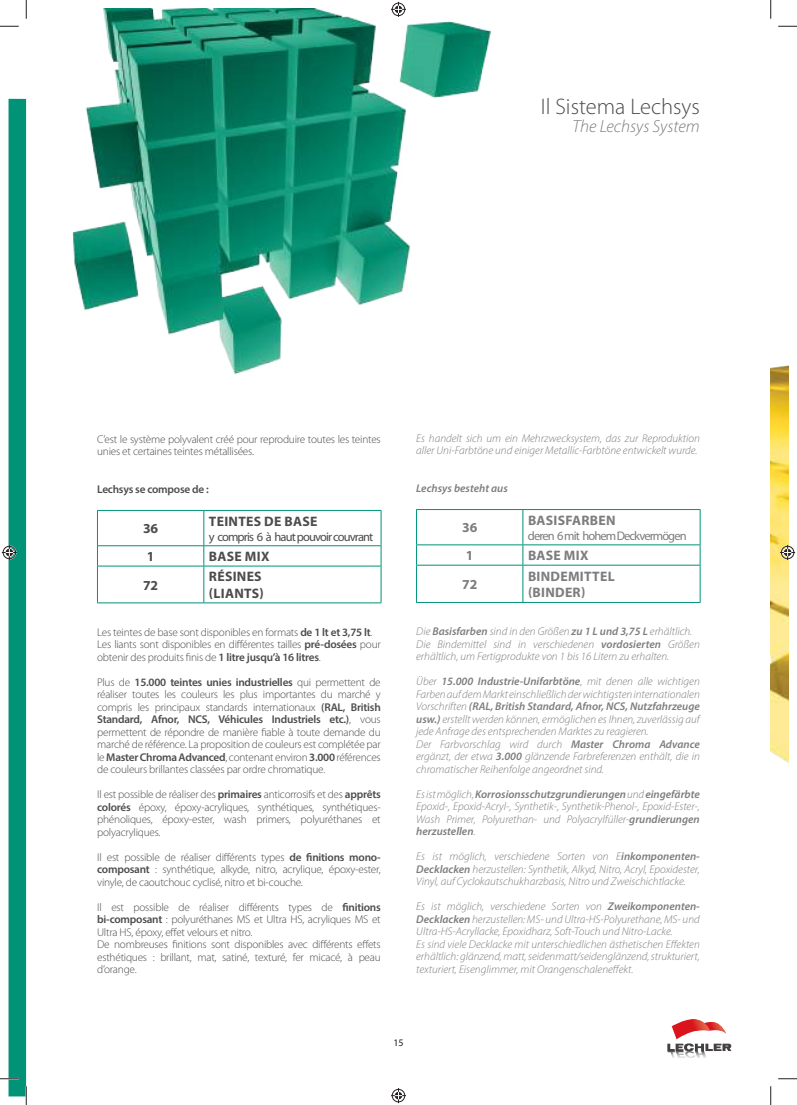
<style>
.page{position:relative;width:797px;height:1105px;background:#fff}
.page>*{position:absolute;margin:0;border:0;box-sizing:border-box;transform-origin:0 0}
.t1{font:300 22.5px "Myriad Pro";color:#4e4b4c}
.t2{font:italic 300 17.5px "Myriad Pro";color:#7d7c7e}
.t3{font:700 13.75px/16.5px "Myriad Pro";letter-spacing:.02em;color:#7d7c7e}
.t4{font:700 13.75px/16.5px "Myriad Pro";letter-spacing:.02em;color:#4e4b4c}
.t5{font:12.5px "Myriad Pro";letter-spacing:-.07em;color:#4e4b4c}
.t6{font:12.5px "Myriad Pro";letter-spacing:-.075em;color:#7d7c7e}
.t7{font:italic 300 11.25px/12.5px "Myriad Pro";color:#7d7c7e}
.t8{font:300 11.25px/12.5px "Myriad Pro";letter-spacing:-.02em;color:#4e4b4c}
.t9{font:600 11.25px "Myriad Pro";letter-spacing:-.02em;color:#4e4b4c}
.t10{font:italic 600 11.25px "Myriad Pro";color:#7d7c7e}
.t11{font:10px "Myriad Pro";color:#241f1f}
.s1{font-weight:600}
</style>
<div class="page">
<svg style="left:667px;top:1019px;width:64px;height:39px"></svg>
<img style="left:72px;top:9px;width:419px;height:366px">
<div style="left:9px;top:99px;width:17px;height:997px;background:#009378"></div>
<img style="left:770px;top:365px;width:18px;height:398px">
<hr style="left:97px;top:510px;width:107px;height:1px;background:#009378">
<hr style="left:97px;top:511px;width:1px;height:34px;background:#009378">
<hr style="left:204px;top:510px;width:177px;height:1px;background:#009378">
<hr style="left:203px;top:511px;width:1px;height:34px;background:#009378">
<hr style="left:381px;top:511px;width:1px;height:34px;background:#009378">
<hr style="left:97px;top:545px;width:107px;height:1px;background:#009378">
<svg style="left:97px;top:546px;width:1px;height:20px"></svg>
<hr style="left:204px;top:545px;width:177px;height:1px;background:#009378">
<svg style="left:203px;top:546px;width:1px;height:20px"></svg>
<svg style="left:381px;top:546px;width:1px;height:20px"></svg>
<hr style="left:97px;top:566px;width:107px;height:1px;background:#009378">
<hr style="left:97px;top:566px;width:1px;height:36px;background:#009378">
<hr style="left:204px;top:566px;width:177px;height:1px;background:#009378">
<hr style="left:203px;top:566px;width:1px;height:36px;background:#009378">
<hr style="left:381px;top:566px;width:1px;height:36px;background:#009378">
<hr style="left:97px;top:602px;width:107px;height:1px;background:#009378">
<hr style="left:204px;top:602px;width:177px;height:1px;background:#009378">
<hr style="left:416px;top:509px;width:107px;height:1px;background:#009378">
<hr style="left:416px;top:510px;width:1px;height:34px;background:#009378">
<hr style="left:523px;top:509px;width:177px;height:1px;background:#009378">
<hr style="left:522px;top:510px;width:1px;height:34px;background:#009378">
<hr style="left:699px;top:510px;width:1px;height:34px;background:#009378">
<hr style="left:416px;top:544px;width:107px;height:1px;background:#009378">
<svg style="left:416px;top:545px;width:1px;height:20px"></svg>
<hr style="left:523px;top:544px;width:177px;height:1px;background:#009378">
<svg style="left:522px;top:545px;width:1px;height:20px"></svg>
<svg style="left:699px;top:545px;width:1px;height:20px"></svg>
<hr style="left:416px;top:565px;width:107px;height:1px;background:#009378">
<hr style="left:416px;top:565px;width:1px;height:37px;background:#009378">
<hr style="left:523px;top:565px;width:177px;height:1px;background:#009378">
<hr style="left:522px;top:565px;width:1px;height:37px;background:#009378">
<hr style="left:699px;top:565px;width:1px;height:37px;background:#009378">
<hr style="left:416px;top:602px;width:107px;height:1px;background:#009378">
<hr style="left:523px;top:602px;width:177px;height:1px;background:#009378">
<svg style="left:0;top:25px;width:19px;height:2px"></svg>
<svg style="left:778px;top:25px;width:19px;height:2px"></svg>
<svg style="left:0;top:1078px;width:19px;height:1px"></svg>
<svg style="left:778px;top:1078px;width:19px;height:1px"></svg>
<svg style="left:25px;top:0;width:2px;height:19px"></svg>
<svg style="left:25px;top:1086px;width:2px;height:19px"></svg>
<svg style="left:770px;top:0;width:1px;height:19px"></svg>
<svg style="left:770px;top:1086px;width:1px;height:19px"></svg>
<svg style="left:391px;top:2px;width:15px;height:15px"></svg>
<svg style="left:391px;top:1088px;width:15px;height:15px"></svg>
<svg style="left:2px;top:545px;width:15px;height:15px"></svg>
<svg style="left:780px;top:545px;width:15px;height:15px"></svg>
<h1 class="t1" style="left:540px;top:93px;width:161px">Il Sistema Lechsys</h1>
<h2 class="t2" style="left:572px;top:115px;width:129px">The Lechsys System</h2>
<p class="t8" style="left:97px;top:432px;width:285px">C’est le système polyvalent créé pour reproduire toutes les teintes unies et certaines teintes métallisées.</p>
<p class="t9" style="left:97px;top:482px;width:113px">Lechsys se compose de :</p>
<p class="t4" style="left:143px;top:520px;width:17px">36</p>
<p class="t4" style="left:209px;top:512px;width:110px">TEINTES DE BASE</p>
<p class="t5" style="left:209px;top:530px;width:166px">y compris 6 à haut pouvoir couvrant</p>
<p class="t4" style="left:147px;top:548px;width:9px">1</p>
<p class="t4" style="left:209px;top:548px;width:62px">BASE MIX</p>
<p class="t4" style="left:143px;top:576px;width:17px">72</p>
<p class="t4" style="left:209px;top:568px;width:56px">RÉSINES (LIANTS)</p>
<p class="t8" style="left:97px;top:626px;width:285px">Les teintes de base sont disponibles en formats <span class="s1">de 1 lt et 3,75 lt</span>.<br>Les liants sont disponibles en différentes tailles <span class="s1">pré-dosées</span> pour obtenir des produits finis de <span class="s1">1 litre jusqu’à 16 litres</span>.</p>
<p class="t8" style="left:97px;top:676px;width:285px;text-align:justify">Plus de <span class="s1">15.000 teintes unies industrielles</span> qui permettent de réaliser toutes les couleurs les plus importantes du marché y compris les principaux standards internationaux <span class="s1">(RAL, British Standard, Afnor, NCS, Véhicules Industriels etc.)</span>, vous permettent de répondre de manière fiable à toute demande du marché de référence. La proposition de couleurs est complétée par le <span class="s1">Master Chroma Advanced</span>, contenant environ <span class="s1">3.000</span> références de couleurs brillantes classées par ordre chromatique.</p>
<p class="t8" style="left:97px;top:788px;width:285px;text-align:justify">Il est possible de réaliser des <span class="s1">primaires</span> anticorrosifs et des <span class="s1">apprêts colorés</span> époxy, époxy-acryliques, synthétiques, synthétiques&shy;phénoliques, époxy-ester, wash primers, polyuréthanes et polyacryliques.</p>
<p class="t8" style="left:97px;top:851px;width:285px;text-align:justify">Il est possible de réaliser différents types <span class="s1">de finitions mono&shy;composant</span> : synthétique, alkyde, nitro, acrylique, époxy-ester, vinyle, de caoutchouc cyclisé, nitro et bi-couche.</p>
<p class="t8" style="left:97px;top:901px;width:285px">Il est possible de réaliser différents types de <span class="s1">finitions bi-composant</span> : polyuréthanes MS et Ultra HS, acryliques MS et Ultra HS, époxy, effet velours et nitro.<br>De nombreuses finitions sont disponibles avec différents effets esthétiques : brillant, mat, satiné, texturé, fer micacé, à peau d’orange.</p>
<p class="t7" style="left:416px;top:432px;width:285px">Es handelt sich um ein Mehrzwecksystem, das zur Reproduktion aller Uni-Farbtöne und einiger Metallic-Farbtöne entwickelt wurde.</p>
<p class="t10" style="left:416px;top:481px;width:93px">Lechsys besteht aus</p>
<p class="t3" style="left:462px;top:519px;width:17px">36</p>
<p class="t3" style="left:528px;top:511px;width:89px">BASISFARBEN</p>
<p class="t6" style="left:528px;top:529px;width:160px">deren 6 mit hohem Deckvermögen</p>
<p class="t3" style="left:466px;top:547px;width:9px">1</p>
<p class="t3" style="left:528px;top:547px;width:62px">BASE MIX</p>
<p class="t3" style="left:462px;top:576px;width:17px">72</p>
<p class="t3" style="left:528px;top:567px;width:88px">BINDEMITTEL (BINDER)</p>
<p class="t7" style="left:416px;top:625px;width:285px">Die <span class="s1">Basisfarben</span> sind in den Größen <span class="s1">zu 1 L und 3,75 L</span> erhältlich.<br>Die Bindemittel sind in verschiedenen <span class="s1">vordosierten</span> Größen erhältlich, um Fertigprodukte von 1 bis 16 Litern zu erhalten.</p>
<p class="t7" style="left:416px;top:675px;width:285px">Über <span class="s1">15.000 Industrie-Unifarbtöne</span>, mit denen alle wichtigen Farben auf dem Markt einschließlich der wichtigsten internationalen Vorschriften <span class="s1">(RAL, British Standard, Afnor, NCS, Nutzfahrzeuge usw.)</span> erstellt werden können, ermöglichen es Ihnen, zuverlässig auf jede Anfrage des entsprechenden Marktes zu reagieren.<br>Der Farbvorschlag wird durch <span class="s1">Master Chroma Advance </span>ergänzt, der etwa <span class="s1">3.000</span> glänzende Farbreferenzen enthält, die in chromatischer Reihenfolge angeordnet sind.</p>
<p class="t7" style="left:416px;top:788px;width:285px;text-align:justify">Es ist möglich, <span class="s1">Korrosionsschutzgrundierungen</span> und <span class="s1">eingefärbte </span>Epoxid-, Epoxid-Acryl-, Synthetik-, Synthetik-Phenol-, Epoxid-Ester-, Wash Primer, Polyurethan- und Polyacrylfüller-<span class="s1">grundierungen herzustellen</span>.</p>
<p class="t7" style="left:416px;top:850px;width:285px;text-align:justify">Es ist möglich, verschiedene Sorten von E<span class="s1">inkomponenten-Decklacken</span> herzustellen: Synthetik, Alkyd, Nitro, Acryl, Epoxidester, Vinyl, auf Cyclokautschukharzbasis, Nitro und Zweischichtlacke.</p>
<p class="t7" style="left:416px;top:900px;width:285px">Es ist möglich, verschiedene Sorten von <span class="s1">Zweikomponenten-Decklacken</span> herzustellen: MS- und Ultra-HS-Polyurethane, MS- und Ultra-HS-Acryllacke, Epoxidharz, Soft-Touch und Nitro-Lacke.<br>Es sind viele Decklacke mit unterschiedlichen ästhetischen Effekten erhältlich: glänzend, matt, seidenmatt/seidenglänzend, strukturiert, texturiert, Eisenglimmer, mit Orangenschaleneffekt.</p>
<p class="t11" style="left:393px;top:1037px;width:12px">15</p>
</div>
